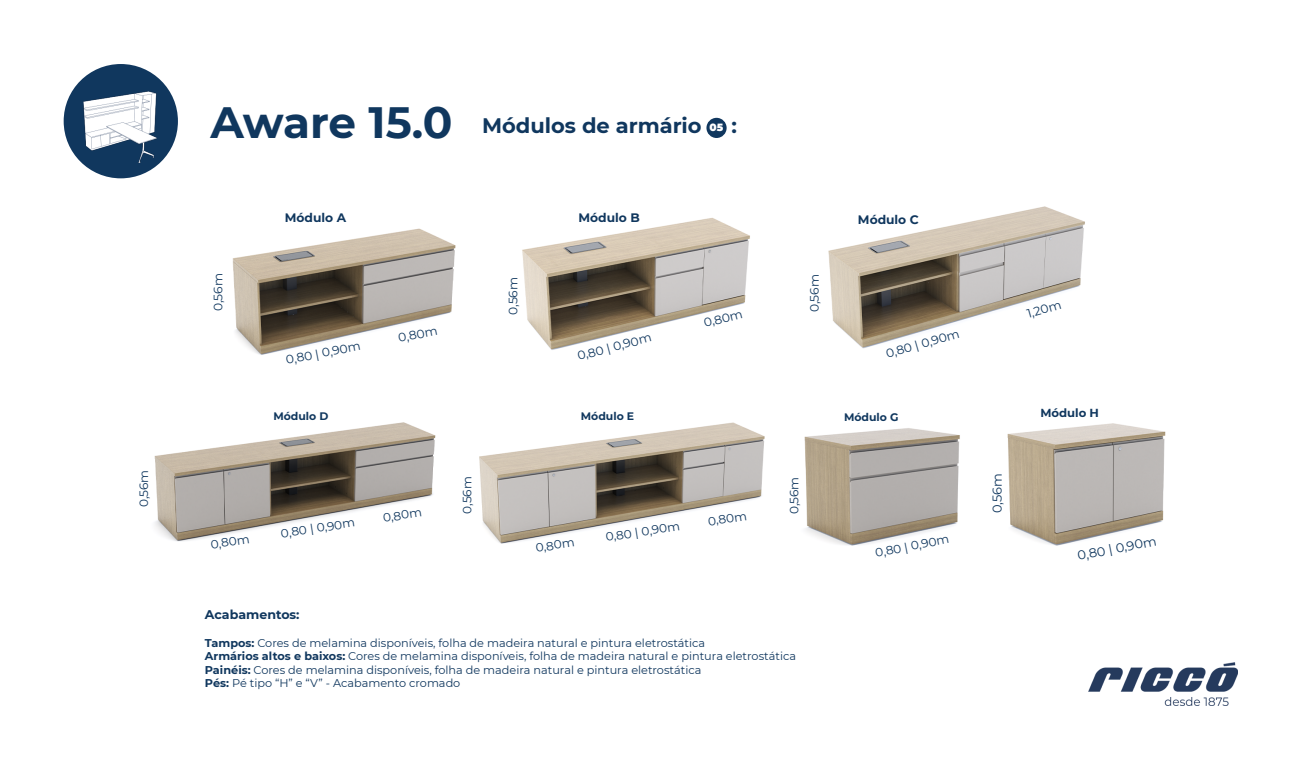
<style>
.page{position:relative;width:1310px;height:759px;background:#fff}
.page>*{position:absolute;margin:0;border:0;box-sizing:border-box;transform-origin:0 0}
.t1{font:700 21px "Montserrat";color:#10375e}
.t2{font:12.95px "Montserrat";color:#10375e}
.t3{font:700 12.6px "Montserrat";color:#10375e}
.t4{font:12.25px "Montserrat";color:#10375e}
.t5{font:700 12.25px "Montserrat";color:#10375e}
.t6{font:12.08px "Montserrat";color:#10375e}
.t7{font:700 11.55px "Montserrat";color:#10375e}
.t8{font:11.2px/13.5px "Montserrat";color:#10375e}
.t9{font:700 10.85px "Montserrat";color:#10375e}
.t10{font:100 10.5px "Montserrat";color:#fff}
.s1{font-size:43.75px}
.s2{font-weight:700}
</style>
<div class="page">
<div style="left:64px;top:64px;width:114px;height:114px;background:#10375e;border-radius:50%"></div>
<img style="left:84px;top:92px;width:72px;height:71px">
<div style="left:706px;top:118px;width:20px;height:20px;background:#10375e;border-radius:50%"></div>
<img style="left:1027px;top:423px;width:139px;height:123px">
<img style="left:804px;top:428px;width:223px;height:118px">
<img style="left:481px;top:422px;width:284px;height:122px">
<img style="left:154px;top:422px;width:327px;height:120px">
<img style="left:828px;top:206px;width:257px;height:143px">
<img style="left:522px;top:218px;width:228px;height:132px">
<img style="left:232px;top:228px;width:224px;height:127px">
<img style="left:1088px;top:662px;width:149px;height:43px">
<p class="t6" style="left:136px;top:507px;width:39px;rotate:-90deg">0,56m</p>
<h1 class="t1" style="left:211px;top:111px;width:492px"><span class="s1">Aware 15.0</span> Módulos de armário</h1>
<p class="t10" style="left:709px;top:120px;width:15px">05</p>
<h1 class="t1" style="left:731px;top:111px;width:7px">:</h1>
<p class="t4" style="left:210px;top:311px;width:39px;rotate:-90deg">0,56m</p>
<p class="t5" style="left:285px;top:209px;width:63px">Módulo A</p>
<p class="t4" style="left:284px;top:351px;width:77px;rotate:-11deg">0,80 | 0,90m</p>
<p class="t9" style="left:273px;top:408px;width:57px">Módulo D</p>
<p class="t4" style="left:397px;top:330px;width:41px;rotate:-11deg">0,80m</p>
<p class="t6" style="left:209px;top:536px;width:41px;rotate:-9deg">0,80m</p>
<p class="t6" style="left:280px;top:525px;width:76px;rotate:-9deg">0,80 | 0,90m</p>
<p class="t6" style="left:382px;top:509px;width:41px;rotate:-9deg">0,80m</p>
<p class="t6" style="left:459px;top:513px;width:39px;rotate:-90deg">0,56m</p>
<p class="t4" style="left:505px;top:315px;width:39px;rotate:-90deg">0,56m</p>
<p class="t5" style="left:578px;top:209px;width:63px">Módulo B</p>
<p class="t4" style="left:575px;top:348px;width:77px;rotate:-15deg">0,80 | 0,90m</p>
<p class="t9" style="left:581px;top:408px;width:55px">Módulo E</p>
<p class="t4" style="left:702px;top:315px;width:41px;rotate:-15deg">0,80m</p>
<p class="t6" style="left:534px;top:539px;width:41px;rotate:-9deg">0,80m</p>
<p class="t6" style="left:604px;top:529px;width:76px;rotate:-9deg">0,80 | 0,90m</p>
<p class="t6" style="left:707px;top:513px;width:41px;rotate:-9deg">0,80m</p>
<p class="t4" style="left:806px;top:312px;width:39px;rotate:-90deg">0,56m</p>
<p class="t6" style="left:786px;top:514px;width:39px;rotate:-90deg">0,56m</p>
<p class="t3" style="left:205px;top:605px;width:96px">Acabamentos:</p>
<p class="t8" style="left:205px;top:635px;width:592px"><span class="s2">Tampos:</span> Cores de melamina disponíveis, folha de madeira natural e pintura eletrostática<br><span class="s2">Armários altos e baixos:</span> Cores de melamina disponíveis, folha de madeira natural e pintura eletrostática <span class="s2">Painéis:</span> Cores de melamina disponíveis, folha de madeira natural e pintura eletrostática<br><span class="s2">Pés:</span> Pé tipo “H” e “V” - Acabamento cromado</p>
<p class="t5" style="left:858px;top:210px;width:62px">Módulo C</p>
<p class="t4" style="left:884px;top:346px;width:77px;rotate:-16deg">0,80 | 0,90m</p>
<p class="t9" style="left:844px;top:409px;width:56px">Módulo G</p>
<p class="t6" style="left:874px;top:544px;width:76px;rotate:-11deg">0,80 | 0,90m</p>
<p class="t4" style="left:1025px;top:305px;width:37px;rotate:-16deg">1,20m</p>
<p class="t2" style="left:988px;top:513px;width:42px;rotate:-90deg">0,56m</p>
<p class="t7" style="left:1040px;top:404px;width:60px">Módulo H</p>
<p class="t2" style="left:1076px;top:547px;width:82px;rotate:-11deg">0,80 | 0,90m</p>
</div>
